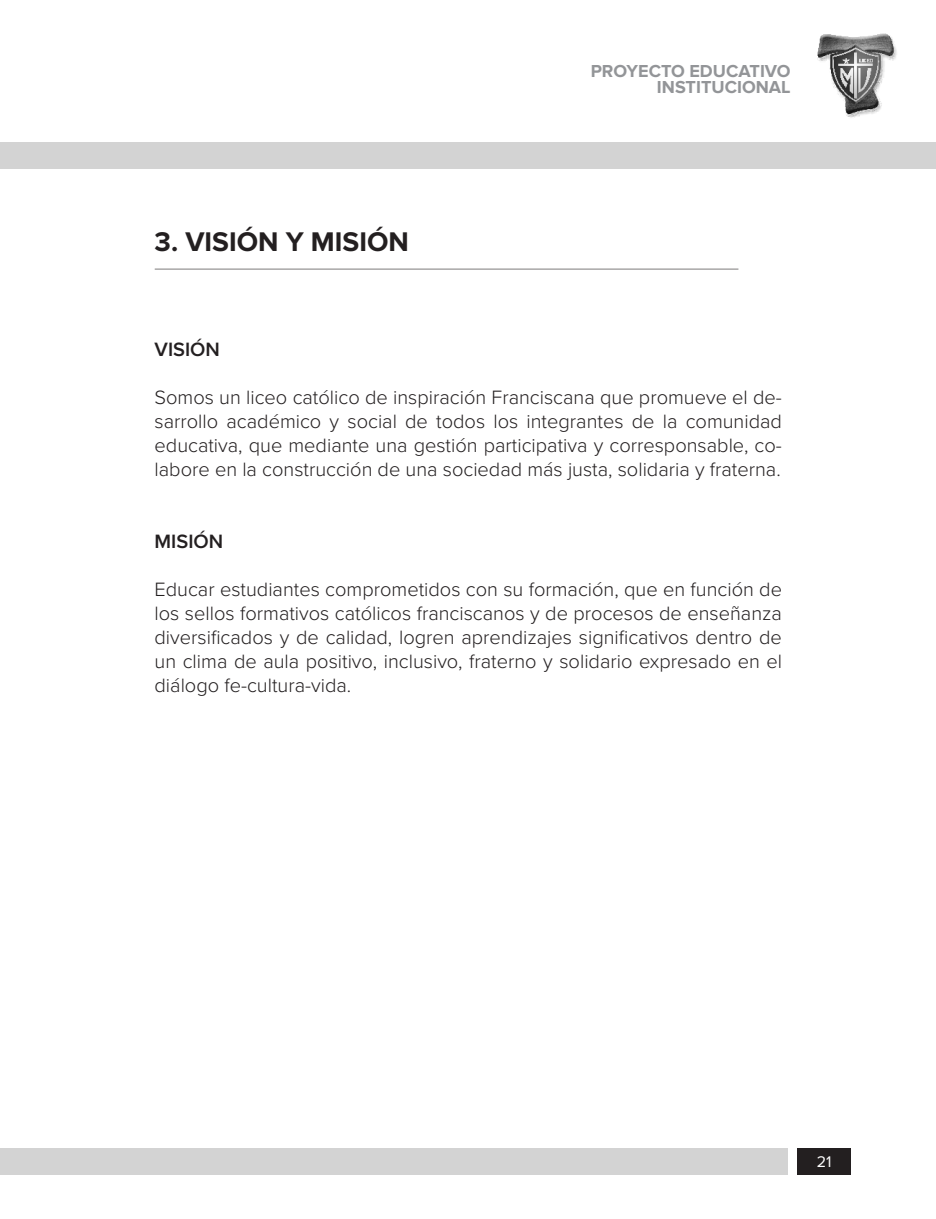
<style>
.page{position:relative;width:936px;height:1219px;background:#fff}
.page>*{position:absolute;margin:0;border:0;box-sizing:border-box;transform-origin:0 0}
.t1{font:700 28px "Proxima Nova";color:#231f20}
.t2{font:300 20px/24px "Proxima Nova";color:#231f20;text-align:justify}
.t3{font:600 20px "Proxima Nova";color:#231f20}
.t4{font:700 18px/16px "Proxima Nova";color:#939598;text-align:right}
.t5{font:16px "Proxima Nova";color:#fff}
</style>
<div class="page">
<div style="left:796px;top:1148px;width:54px;height:27px;background:#231f20"></div>
<div style="left:0;top:1148px;width:788px;height:27px;background:#d3d3d3"></div>
<div style="left:0;top:142px;width:935px;height:26px;background:#d3d3d3"></div>
<img style="left:817px;top:33px;width:80px;height:85px">
<hr style="left:155px;top:269px;width:583px;height:1px;background:#231f20">
<h1 class="t1" style="left:154px;top:225px;width:256px">3. VISIÓN Y MISIÓN</h1>
<p class="t4" style="left:590px;top:64px;width:201px">PROYECTO EDUCATIVO<br>INSTITUCIONAL</p>
<p class="t3" style="left:154px;top:335px;width:67px">VISIÓN</p>
<p class="t2" style="left:154px;top:384px;width:629px">Somos un liceo católico de inspiración Franciscana que promueve el de&shy;sarrollo académico y social de todos los integrantes de la comunidad educativa, que mediante una gestión participativa y corresponsable, co&shy;labore en la construcción de una sociedad más justa, solidaria y fraterna.</p>
<p class="t3" style="left:154px;top:527px;width:70px">MISIÓN</p>
<p class="t2" style="left:154px;top:576px;width:629px">Educar estudiantes comprometidos con su formación, que en función de los sellos formativos católicos franciscanos y de procesos de enseñanza diversificados y de calidad, logren aprendizajes significativos dentro de un clima de aula positivo, inclusivo, fraterno y solidario expresado en el diálogo fe-cultura-vida.</p>
<p class="t5" style="left:816px;top:1150px;width:16px">21</p>
</div>
